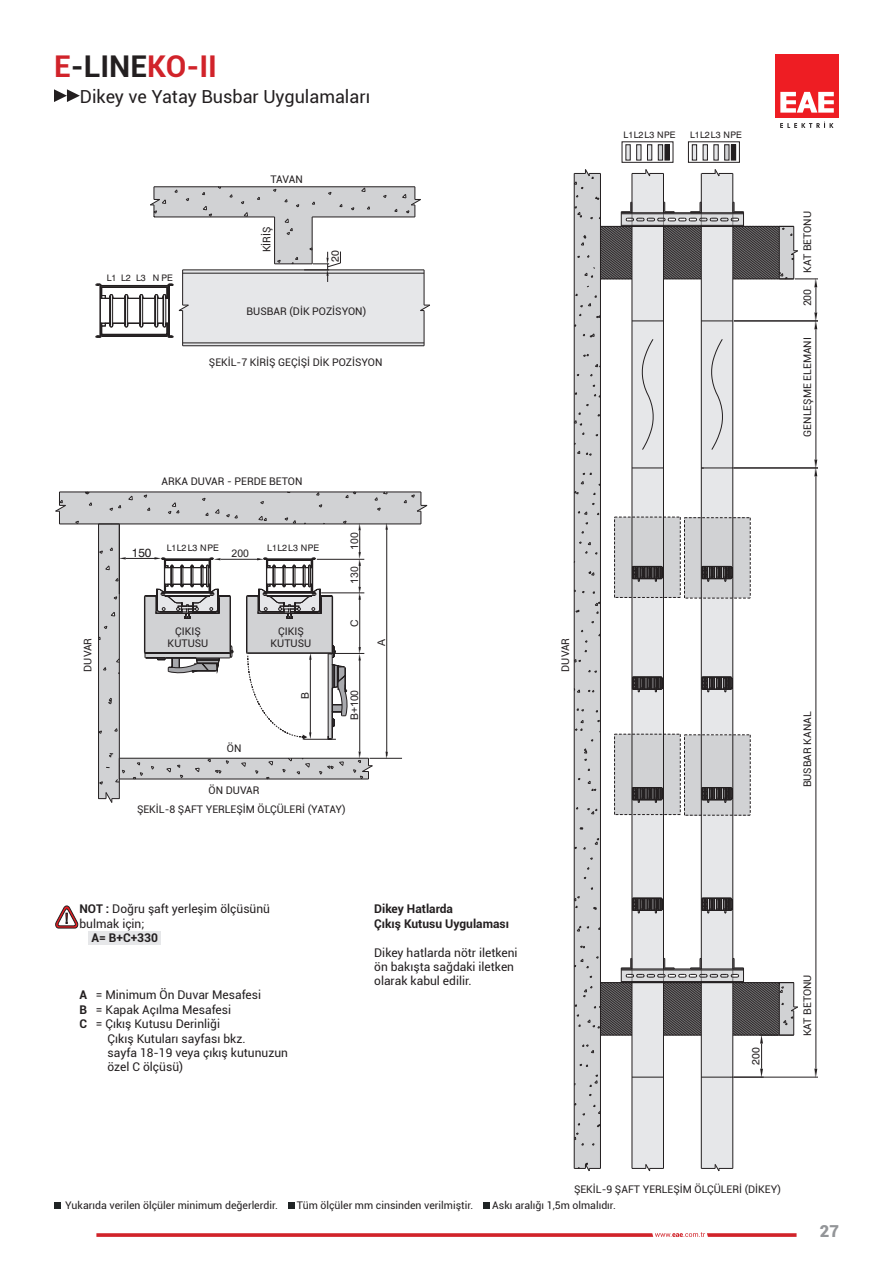
<style>
.page{position:relative;width:893px;height:1263px;background:#fff}
.page>*{position:absolute;margin:0;border:0;box-sizing:border-box;transform-origin:0 0}
.t1{font:700 30px "Roboto";color:#d1232a}
.t2{font:18px "Roboto";color:#231f20}
.t3{font:900 16.5px "Roboto";color:#939598}
.t4{font:12px/14.4px "Roboto";color:#231f20}
.t5{font:700 12px/14.4px "Roboto";color:#231f20}
.t6{font:12px "Swiss 721 BT";color:#231f20}
.t7{font:10.5px/12.6px "Roboto";color:#231f20;text-align:center}
.t8{font:10.5px "Arial";color:#231f20}
.t9{font:10.5px "Swiss 721 BT";color:#231f20}
.t10{font:9px "Swiss 721 BT";color:#231f20}
.s1{color:#231f20}
.s2{font-weight:700}
</style>
<div class="page">
<svg style="left:96px;top:1232px;width:700px;height:5px"></svg>
<div style="left:775px;top:54px;width:64px;height:64px;background:#ee1d23"></div>
<svg style="left:780px;top:92px;width:54px;height:21px"></svg>
<svg style="left:780px;top:122px;width:53px;height:6px"></svg>
<svg style="left:54px;top:89px;width:26px;height:13px"></svg>
<svg style="left:96px;top:186px;width:334px;height:160px"></svg>
<div style="left:622px;top:142px;width:51px;height:21px;border:1px solid #231f20"></div>
<div style="left:688px;top:142px;width:52px;height:21px;border:1px solid #231f20"></div>
<div style="left:692px;top:145px;width:5px;height:15px;background:#e6e7e9"></div>
<div style="left:692px;top:144px;width:5px;height:16px;border:1px solid #231f20"></div>
<hr style="left:637px;top:145px;width:4px;height:15px;background:#e6e7e9">
<div style="left:636px;top:144px;width:5px;height:16px;border:1px solid #231f20"></div>
<hr style="left:703px;top:145px;width:4px;height:15px;background:#e6e7e9">
<div style="left:703px;top:144px;width:5px;height:16px;border:1px solid #231f20"></div>
<div style="left:647px;top:145px;width:5px;height:15px;background:#e6e7e9"></div>
<div style="left:647px;top:144px;width:5px;height:16px;border:1px solid #231f20"></div>
<div style="left:658px;top:145px;width:5px;height:15px;background:#d1d2d4"></div>
<div style="left:658px;top:144px;width:5px;height:16px;border:1px solid #231f20"></div>
<hr style="left:725px;top:145px;width:4px;height:15px;background:#d1d2d4">
<div style="left:724px;top:144px;width:5px;height:16px;border:1px solid #231f20"></div>
<div style="left:665px;top:144px;width:4px;height:16px;border:1px solid #231f20"></div>
<div style="left:731px;top:145px;width:5px;height:15px;background:#231f20"></div>
<svg style="left:574px;top:169px;width:244px;height:1003px"></svg>
<svg style="left:55px;top:491px;width:372px;height:312px"></svg>
<svg style="left:54px;top:1203px;width:6px;height:6px"></svg>
<svg style="left:288px;top:1203px;width:6px;height:6px"></svg>
<svg style="left:484px;top:1203px;width:6px;height:6px"></svg>
<svg style="left:55px;top:906px;width:23px;height:22px"></svg>
<div style="left:88px;top:931px;width:72px;height:14px;background:#e6e7e9"></div>
<h1 class="t1" style="left:54px;top:45px;width:165px">E<span class="s1">-LINE</span>KO-II</h1>
<h2 class="t2" style="left:80px;top:84px;width:292px">Dikey ve Yatay Busbar Uygulamaları</h2>
<p class="t10" style="left:107px;top:273px;width:68px">L1 L2 L3 N PE</p>
<p class="t7" style="left:270px;top:172px;width:34px">TAVAN</p>
<p class="t7" style="left:260px;top:252px;width:27px;rotate:-90deg">KİRİŞ</p>
<p class="t9" style="left:329px;top:261px;width:13px;rotate:-90deg">20</p>
<p class="t7" style="left:247px;top:305px;width:121px">BUSBAR (DİK POZİSYON)</p>
<p class="t7" style="left:209px;top:355px;width:175px">ŞEKİL-7 KİRİŞ GEÇİŞİ DİK POZİSYON</p>
<p class="t7" style="left:162px;top:474px;width:142px">ARKA DUVAR - PERDE BETON</p>
<p class="t8" style="left:347px;top:550px;width:19px;rotate:-90deg">100</p>
<p class="t8" style="left:347px;top:584px;width:19px;rotate:-90deg">130</p>
<p class="t8" style="left:347px;top:626px;width:9px;rotate:-90deg">C</p>
<p class="t10" style="left:167px;top:542px;width:54px">L1L2 L3 NPE</p>
<p class="t10" style="left:267px;top:542px;width:54px">L1L2L3 NPE</p>
<p class="t6" style="left:132px;top:545px;width:21px">150</p>
<p class="t8" style="left:232px;top:546px;width:19px">200</p>
<p class="t7" style="left:168px;top:624px;width:42px">ÇIKIŞ<br>KUTUSU</p>
<p class="t7" style="left:271px;top:624px;width:42px">ÇIKIŞ<br>KUTUSU</p>
<p class="t7" style="left:81px;top:672px;width:35px;rotate:-90deg">DUVAR</p>
<p class="t7" style="left:559px;top:672px;width:35px;rotate:-90deg">DUVAR</p>
<p class="t8" style="left:374px;top:646px;width:9px;rotate:-90deg">A</p>
<p class="t7" style="left:227px;top:741px;width:16px">ÖN</p>
<p class="t7" style="left:209px;top:784px;width:52px">ÖN DUVAR</p>
<p class="t8" style="left:298px;top:699px;width:8px;rotate:-90deg">B</p>
<p class="t8" style="left:347px;top:720px;width:32px;rotate:-90deg">B+100</p>
<p class="t7" style="left:137px;top:802px;width:210px">ŞEKİL-8 ŞAFT YERLEŞİM ÖLÇÜLERİ (YATAY)</p>
<p class="t4" style="left:79px;top:901px;width:192px"><span class="s2">NOT :</span> Doğru şaft yerleşim ölçüsünü bulmak için;</p>
<p class="t5" style="left:91px;top:930px;width:68px">A= B+C+330</p>
<p class="t5" style="left:79px;top:987px;width:9px;text-align:justify">A B C</p>
<p class="t4" style="left:96px;top:987px;width:167px">= Minimum Ön Duvar Mesafesi = Kapak Açılma Mesafesi<br>= Çıkış Kutusu Derinliği</p>
<p class="t4" style="left:108px;top:1031px;width:182px">Çıkış Kutuları sayfası bkz.<br>sayfa 18-19 veya çıkış kutunuzun özel C ölçüsü)</p>
<p class="t5" style="left:374px;top:901px;width:136px">Dikey Hatlarda<br>Çıkış Kutusu Uygulaması</p>
<p class="t4" style="left:374px;top:944px;width:145px">Dikey hatlarda nötr iletkeni ön bakışta sağdaki iletken olarak kabul edilir.</p>
<p class="t10" style="left:624px;top:129px;width:54px">L1L2 L3 NPE</p>
<p class="t10" style="left:690px;top:129px;width:54px">L1L2L3 NPE</p>
<p class="t7" style="left:801px;top:273px;width:63px;rotate:-90deg">KAT BETONU</p>
<p class="t7" style="left:801px;top:306px;width:19px;rotate:-90deg">200</p>
<p class="t7" style="left:801px;top:437px;width:101px;rotate:-90deg">GENLEŞME ELEMANI</p>
<p class="t7" style="left:801px;top:787px;width:78px;rotate:-90deg">BUSBAR KANAL</p>
<p class="t9" style="left:749px;top:1065px;width:19px;rotate:-90deg">200</p>
<p class="t7" style="left:801px;top:1036px;width:63px;rotate:-90deg">KAT BETONU</p>
<p class="t7" style="left:574px;top:1182px;width:208px">ŞEKİL-9 ŞAFT YERLEŞİM ÖLÇÜLERİ (DİKEY)</p>
<p class="t7" style="left:65px;top:1198px;width:214px">Yukarıda verilen ölçüler minimum değerlerdir.</p>
<p class="t7" style="left:297px;top:1198px;width:178px">Tüm ölçüler mm cinsinden verilmiştir.</p>
<p class="t7" style="left:492px;top:1198px;width:125px">Askı aralığı 1,5m olmalıdır.</p>
<h3 class="t3" style="left:820px;top:1219px;width:21px">27</h3>
</div>
